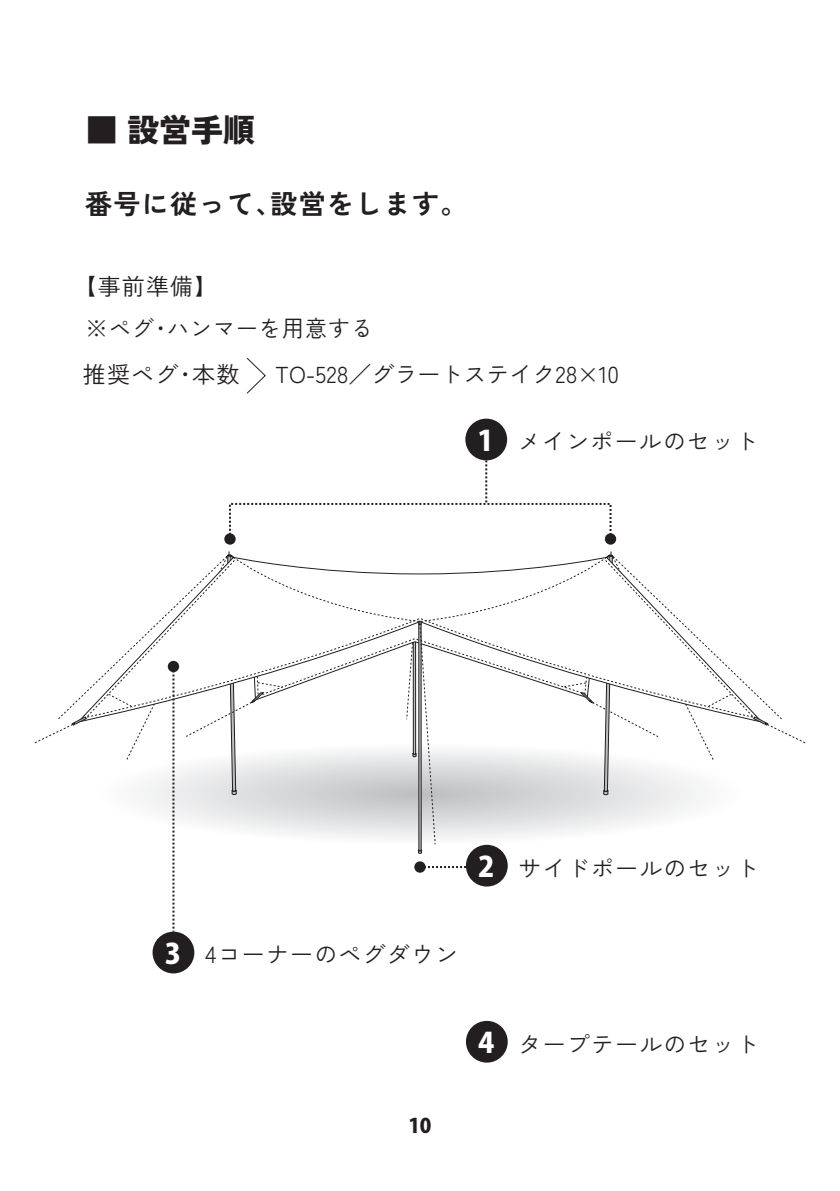
<style>
.page{position:relative;width:840px;height:1191px;background:#fff}
.page>*{position:absolute;margin:0;border:0;box-sizing:border-box;transform-origin:0 0}
.t1{font:900 32px "Zen Kaku Gothic New";color:#231f20}
.t2{font:700 27px "Zen Kaku Gothic New";letter-spacing:.05em;color:#231f20}
.t3{font:23px/42px "Zen Kaku Gothic New";letter-spacing:.05em;color:#231f20}
.t4{font:23px "Zen Kaku Gothic New";color:#231f20}
.t5{font:800 20px "Koz Go Pr 6 N";color:#231f20}
.s1{font-family:"Koz Go Pr 6 N";font-weight:800;font-size:28px;color:#fff}
</style>
<div class="page">
<div style="left:465px;top:418px;width:42px;height:42px;background:#231f20;border-radius:50%"></div>
<div style="left:465px;top:1020px;width:42px;height:42px;background:#231f20;border-radius:50%"></div>
<div style="left:152px;top:931px;width:42px;height:42px;background:#231f20;border-radius:50%"></div>
<svg style="left:604px;top:533px;width:12px;height:11px"></svg>
<div style="left:224px;top:533px;width:11px;height:11px;background:#231f20;border-radius:50%"></div>
<svg style="left:485px;top:460px;width:2px;height:43px"></svg>
<svg style="left:34px;top:551px;width:772px;height:380px"></svg>
<svg style="left:246px;top:357px;width:20px;height:37px"></svg>
<h1 class="t1" style="left:86px;top:109px;width:170px">■ 設営手順</h1>
<p class="t2" style="left:85px;top:187px;width:384px">番号に従って、設営をします。</p>
<p class="t3" style="left:85px;top:265px;width:289px;text-indent:-12px">【事前準備】<br>※ペグ・ハンマーを用意する</p>
<p class="t3" style="left:83px;top:354px;width:158px">推奨ペグ・本数</p>
<p class="t4" style="left:275px;top:361px;width:345px">TO-528／グラートステイク28×10</p>
<p class="t3" style="left:477px;top:421px;width:282px"><span class="s1">1</span> メインポールのセット</p>
<p class="t3" style="left:478px;top:847px;width:282px"><span class="s1">2</span> サイドポールのセット</p>
<p class="t3" style="left:165px;top:934px;width:295px"><span class="s1">3</span> 4コーナーのペグダウン</p>
<p class="t5" style="left:408px;top:1114px;width:25px">10</p>
<p class="t3" style="left:478px;top:1023px;width:282px"><span class="s1">4</span> タープテールのセット</p>
</div>
